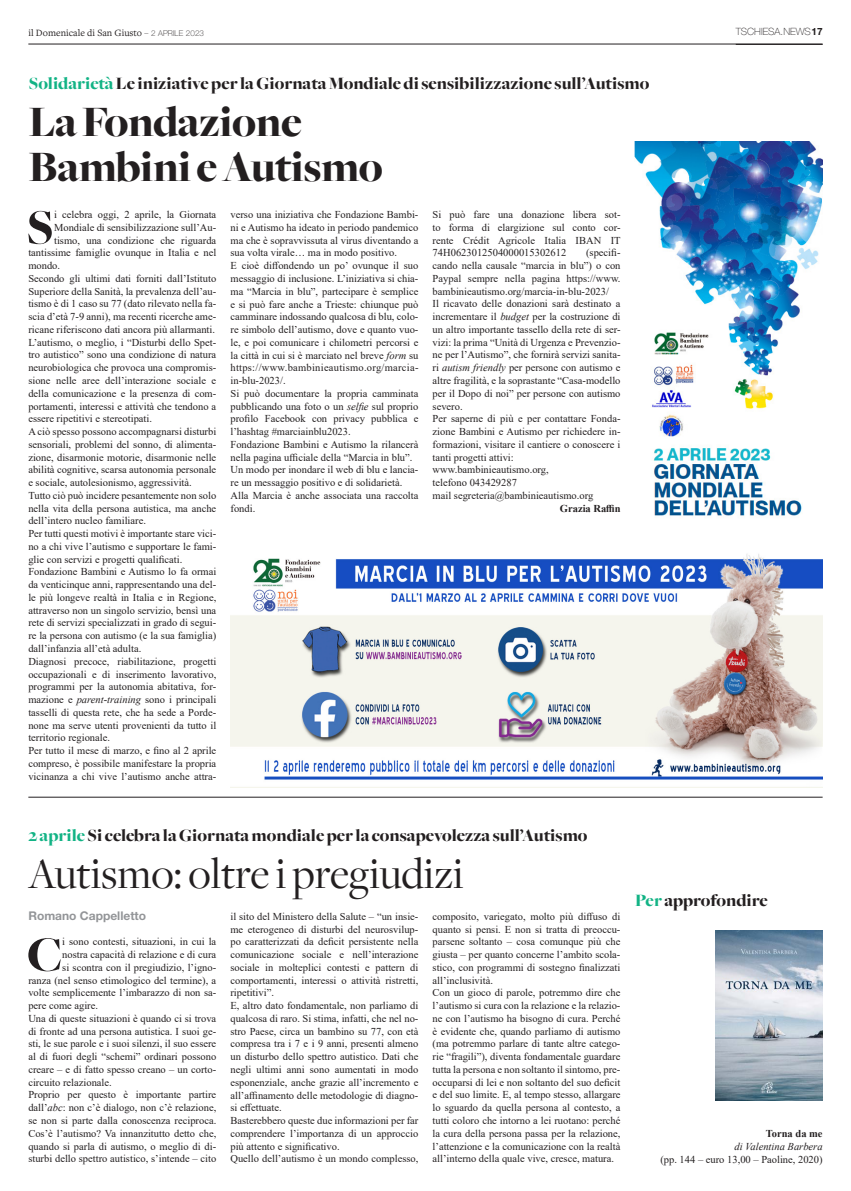
<style>
.page{position:relative;width:851px;height:1191px;background:#fff}
.page>*{position:absolute;margin:0;border:0;box-sizing:border-box;transform-origin:0 0}
.t1{font:900 51.3px "Freight Big";color:#231f20}
.t2{font:900 45px/45px "Freight Big";letter-spacing:-.01em;color:#231f20}
.t3{font:45px "Freight Disp";color:#231f20}
.t4{font:900 18px "Freight Big";color:#231f20}
.t5{font:700 12px "Helvetica Neue LT Std";color:#939598}
.t6{font:10.5px/12.8px "Times New Roman";color:#231f20;text-align:justify}
.t7{font:700 10.5px "Times New Roman";color:#231f20}
.t8{font:italic 10.5px "Times New Roman";color:#231f20}
.t9{font:10px "Freight Text Pro";color:#231f20}
.t10{font:100 10px "Helvetica Neue LT Std";color:#231f20}
.s1{font-family:"Helvetica Neue LT Std";font-weight:100;font-size:8px}
.s2{font-weight:700}
.s3{color:#12b385}
.s4{font-style:italic}
</style>
<div class="page">
<hr style="left:28px;top:44px;width:794px;height:1px;background:#231f20">
<hr style="left:28px;top:797px;width:794px;height:1px;background:#231f20">
<img style="left:715px;top:930px;width:107px;height:170px">
<img style="left:230px;top:554px;width:592px;height:226px">
<img style="left:634px;top:141px;width:188px;height:375px">
<p class="t9" style="left:28px;top:26px;width:177px">il Domenicale di San Giusto <span class="s1">– 2 APRILE 2023</span></p>
<p class="t10" style="left:735px;top:26px;width:88px">TSCHIESA.NEWS<span class="s2">17</span></p>
<p class="t4" style="left:29px;top:74px;width:622px"><span class="s3">Solidarietà</span> Le iniziative per la Giornata Mondiale di sensibilizzazione sull’Autismo</p>
<p class="t2" style="left:29px;top:100px;width:355px">La Fondazione<br>Bambini e Autismo</p>
<p class="t1" style="left:27px;top:199px;width:29px">S</p>
<p class="t6" style="left:54px;top:208px;width:164px">i celebra oggi, 2 aprile, la Giornata</p>
<p class="t6" style="left:54px;top:221px;width:164px">Mondiale di sensibilizzazione sull’Au-</p>
<p class="t6" style="left:54px;top:233px;width:164px">tismo, una condizione che riguarda</p>
<p class="t6" style="left:28px;top:246px;width:189px">tantissime famiglie ovunque in Italia e nel</p>
<p class="t6" style="left:28px;top:259px;width:33px">mondo.</p>
<p class="t6" style="left:28px;top:272px;width:189px">Secondo gli ultimi dati forniti dall’Istituto Superiore della Sanità, la prevalenza dell’au&shy;tismo è di 1 caso su 77 (dato rilevato nella fa&shy;scia d’età 7-9 anni), ma recenti ricerche ame&shy;ricane riferiscono dati ancora più allarmanti.</p>
<p class="t6" style="left:28px;top:335px;width:189px">L’autismo, o meglio, i “Disturbi dello Spet&shy;tro autistico” sono una condizione di natura neurobiologica che provoca una compromis&shy;sione nelle aree dell’interazione sociale e della comunicazione e la presenza di com&shy;portamenti, interessi e attività che tendono a essere ripetitivi e stereotipati.</p>
<p class="t6" style="left:28px;top:425px;width:189px">A ciò spesso possono accompagnarsi disturbi sensoriali, problemi del sonno, di alimenta&shy;zione, disarmonie motorie, disarmonie nelle abilità cognitive, scarsa autonomia personale e sociale, autolesionismo, aggressività.</p>
<p class="t6" style="left:28px;top:488px;width:189px">Tutto ciò può incidere pesantemente non solo nella vita della persona autistica, ma anche dell’intero nucleo familiare.</p>
<p class="t6" style="left:28px;top:527px;width:189px">Per tutti questi motivi è importante stare vici&shy;no a chi vive l’autismo e supportare le fami&shy;glie con servizi e progetti qualificati.</p>
<p class="t6" style="left:28px;top:565px;width:189px">Fondazione Bambini e Autismo lo fa ormai da venticinque anni, rappresentando una del&shy;le più longeve realtà in Italia e in Regione, attraverso non un singolo servizio, bensì una rete di servizi specializzati in grado di segui&shy;re la persona con autismo (e la sua famiglia) dall’infanzia all’età adulta.</p>
<p class="t6" style="left:28px;top:654px;width:189px">Diagnosi precoce, riabilitazione, progetti occupazionali e di inserimento lavorativo, programmi per la autonomia abitativa, for&shy;mazione e <span class="s4">parent-training</span> sono i principali tasselli di questa rete, che ha sede a Porde&shy;none ma serve utenti provenienti da tutto il territorio regionale.</p>
<p class="t6" style="left:28px;top:744px;width:189px">Per tutto il mese di marzo, e fino al 2 aprile compreso, è possibile manifestare la propria vicinanza a chi vive l’autismo anche attra-</p>
<p class="t6" style="left:230px;top:208px;width:189px">verso una iniziativa che Fondazione Bambi&shy;ni e Autismo ha ideato in periodo pandemico ma che è sopravvissuta al virus diventando a sua volta virale… ma in modo positivo.</p>
<p class="t6" style="left:230px;top:259px;width:189px">E cioè diffondendo un po’ ovunque il suo messaggio di inclusione. L’iniziativa si chia&shy;ma “Marcia in blu”, partecipare è semplice e si può fare anche a Trieste: chiunque può camminare indossando qualcosa di blu, colo&shy;re simbolo dell’autismo, dove e quanto vuo&shy;le, e poi comunicare i chilometri percorsi e la città in cui si è marciato nel breve <span class="s4">form</span> su https://www.bambinieautismo.org/marcia&shy;in-blu-2023/.</p>
<p class="t6" style="left:230px;top:386px;width:189px">Si può documentare la propria camminata pubblicando una foto o un <span class="s4">selfie</span> sul proprio profilo Facebook con privacy pubblica e l’hashtag #marciainblu2023.</p>
<p class="t6" style="left:230px;top:437px;width:189px">Fondazione Bambini e Autismo la rilancerà nella pagina ufficiale della “Marcia in blu”.</p>
<p class="t6" style="left:230px;top:463px;width:189px">Un modo per inondare il web di blu e lancia&shy;re un messaggio positivo e di solidarietà.</p>
<p class="t6" style="left:230px;top:489px;width:189px">Alla Marcia è anche associata una raccolta fondi.</p>
<p class="t6" style="left:432px;top:208px;width:189px">Si può fare una donazione libera sot&shy;to forma di elargizione sul conto cor&shy;rente Crédit Agricole Italia IBAN IT 74H0623012504000015302612</p>
<p class="t6" style="left:432px;top:246px;width:189px;text-indent:153px">(specifi&shy;cando nella causale “marcia in blu”) o con Paypal sempre nella pagina https://www. bambinieautismo.org/marcia-in-blu-2023/</p>
<p class="t6" style="left:432px;top:297px;width:189px">Il ricavato delle donazioni sarà destinato a incrementare il <span class="s4">budget</span> per la costruzione di un altro importante tassello della rete di ser&shy;vizi: la prima “Unità di Urgenza e Prevenzio&shy;ne per l’Autismo”, che fornirà servizi sanita&shy;ri <span class="s4">autism friendly</span> per persone con autismo e altre fragilità, e la soprastante “Casa-modello per il Dopo di noi” per persone con autismo severo.</p>
<p class="t6" style="left:432px;top:412px;width:189px">Per saperne di più e per contattare Fonda&shy;zione Bambini e Autismo per richiedere in&shy;formazioni, visitare il cantiere o conoscere i tanti progetti attivi:</p>
<p class="t6" style="left:432px;top:463px;width:118px">www.bambinieautismo.org,</p>
<p class="t6" style="left:432px;top:476px;width:86px">telefono 043429287</p>
<p class="t6" style="left:432px;top:488px;width:162px">mail segreteria@bambinieautismo.org</p>
<p class="t7" style="left:560px;top:500px;width:62px">Grazia Raffin</p>
<p class="t4" style="left:28px;top:825px;width:560px"><span class="s3">2 aprile</span> Si celebra la Giornata mondiale per la consapevolezza sull’Autismo</p>
<p class="t3" style="left:28px;top:849px;width:437px">Autismo: oltre i pregiudizi</p>
<p class="t5" style="left:28px;top:908px;width:119px">Romano Cappelletto</p>
<p class="t1" style="left:27px;top:926px;width:37px">C</p>
<p class="t6" style="left:62px;top:935px;width:155px">i sono contesti, situazioni, in cui la</p>
<p class="t6" style="left:62px;top:947px;width:155px">nostra capacità di relazione e di cura</p>
<p class="t6" style="left:62px;top:960px;width:155px">si scontra con il pregiudizio, l’igno-</p>
<p class="t6" style="left:28px;top:973px;width:189px">ranza (nel senso etimologico del termine), a</p>
<p class="t6" style="left:28px;top:986px;width:189px">volte semplicemente l’imbarazzo di non sa-</p>
<p class="t6" style="left:28px;top:999px;width:71px">pere come agire.</p>
<p class="t6" style="left:28px;top:1011px;width:189px">Una di queste situazioni è quando ci si trova di fronte ad una persona autistica. I suoi ge&shy;sti, le sue parole e i suoi silenzi, il suo essere al di fuori degli “schemi” ordinari possono creare – e di fatto spesso creano – un corto&shy;circuito relazionale.</p>
<p class="t6" style="left:28px;top:1088px;width:189px">Proprio per questo è importante partire dall’<span class="s4">abc</span>: non c’è dialogo, non c’è relazione, se non si parte dalla conoscenza reciproca.<br>Cos’è l’autismo? Va innanzitutto detto che, quando si parla di autismo, o meglio di di&shy;sturbi dello spettro autistico, s’intende – cito</p>
<p class="t6" style="left:230px;top:909px;width:189px">il sito del Ministero della Salute – “un insie&shy;me eterogeneo di disturbi del neurosvilup&shy;po caratterizzati da deficit persistente nella comunicazione sociale e nell’interazione sociale in molteplici contesti e pattern di comportamenti, interessi o attività ristretti, ripetitivi”.</p>
<p class="t6" style="left:230px;top:999px;width:189px">E, altro dato fondamentale, non parliamo di qualcosa di raro. Si stima, infatti, che nel no&shy;stro Paese, circa un bambino su 77, con età compresa tra i 7 e i 9 anni, presenti almeno un disturbo dello spettro autistico. Dati che negli ultimi anni sono aumentati in modo esponenziale, anche grazie all’incremento e all’affinamento delle metodologie di diagno&shy;si effettuate.</p>
<p class="t6" style="left:230px;top:1113px;width:189px">Basterebbero queste due informazioni per far comprendere l’importanza di un approccio più attento e significativo.</p>
<p class="t6" style="left:230px;top:1152px;width:189px">Quello dell’autismo è un mondo complesso,</p>
<p class="t6" style="left:432px;top:909px;width:189px">composito, variegato, molto più diffuso di quanto si pensi. E non si tratta di preoccu&shy;parsene soltanto – cosa comunque più che giusta – per quanto concerne l’ambito scola&shy;stico, con programmi di sostegno finalizzati all’inclusività.</p>
<p class="t6" style="left:432px;top:986px;width:189px">Con un gioco di parole, potremmo dire che l’autismo si cura con la relazione e la relazio&shy;ne con l’autismo ha bisogno di cura. Perché è evidente che, quando parliamo di autismo (ma potremmo parlare di tante altre catego&shy;rie “fragili”), diventa fondamentale guardare tutta la persona e non soltanto il sintomo, pre&shy;occuparsi di lei e non soltanto del suo deficit e del suo limite. E, al tempo stesso, allargare lo sguardo da quella persona al contesto, a tutti coloro che intorno a lei ruotano: perché la cura della persona passa per la relazione, l’attenzione e la comunicazione con la realtà all’interno della quale vive, cresce, matura.</p>
<p class="t4" style="left:635px;top:890px;width:134px"><span class="s3">Per</span> approfondire</p>
<p class="t7" style="left:765px;top:1126px;width:58px">Torna da me</p>
<p class="t8" style="left:734px;top:1139px;width:90px">di Valentina Barbera</p>
<p class="t6" style="left:660px;top:1152px;width:164px">(pp. 144 – euro 13,00 – Paoline, 2020)</p>
</div>
